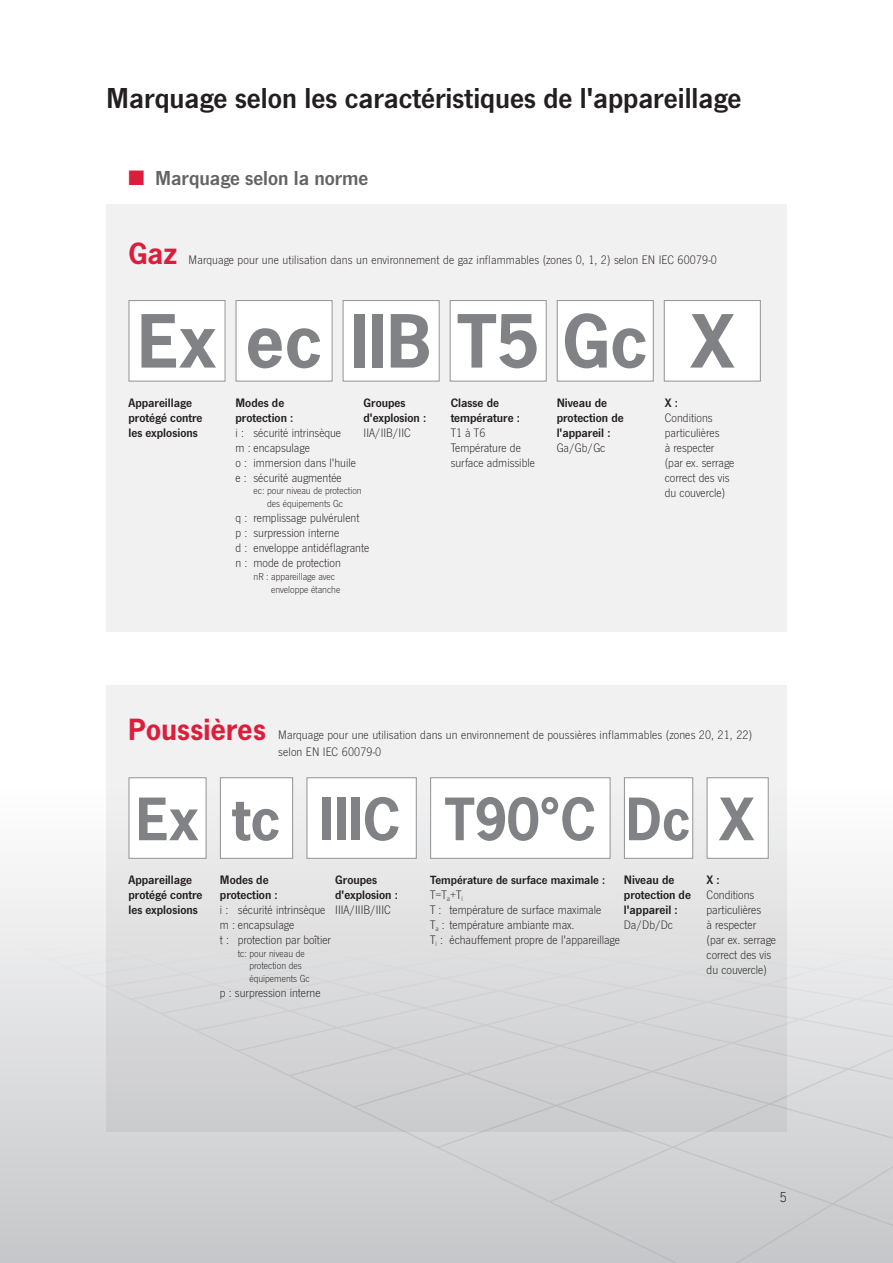
<style>
.page{position:relative;width:893px;height:1263px;background:#fff}
.page>*{position:absolute;margin:0;border:0;box-sizing:border-box;transform-origin:0 0}
.t1{font:700 68.7px "News Gothic Std";color:#808285}
.t2{font:700 54.75px "News Gothic Std";color:#808285}
.t3{font:30px "News Got Dem";color:#231f20}
.t4{font:21px "News Got Dem";color:#636366}
.t5{font:300 15px "News Got";color:#231f20}
.t6{font:300 12.75px/15px "News Got";color:#231f20}
.t7{font:12.75px/15px "News Got Dem";color:#231f20}
.t8{font:12.3px "News Got Dem";color:#231f20}
.t9{font:300 10.5px/12.8px "News Got";color:#231f20}
.s1{color:#da1f3d}
.s2{font-family:"News Gothic Std";font-weight:700;font-size:27.45px;color:#da1f3d}
</style>
<div class="page">
<div style="left:0;top:790px;width:893px;height:473px;background:#f5f5f5"></div>
<svg style="left:0;top:955px;width:29px;height:308px;background:#d7d7d9"></svg>
<svg style="left:29px;top:1004px;width:680px;height:259px;background:#cbccce"></svg>
<svg style="left:63px;top:1004px;width:646px;height:207px;background:#d1d1d3"></svg>
<svg style="left:96px;top:1004px;width:340px;height:143px;background:#d6d6d8"></svg>
<div style="left:19px;top:946px;width:87px;height:58px;background:#e8e8e9"></div>
<div style="left:436px;top:1132px;width:112px;height:17px;background:#d4d5d7"></div>
<div style="left:548px;top:1132px;width:161px;height:71px;background:#d1d2d4"></div>
<svg style="left:709px;top:946px;width:184px;height:317px;background:#d5d6d8"></svg>
<div style="left:106px;top:204px;width:681px;height:427px;background:#f2f1f1"></div>
<div style="left:106px;top:686px;width:681px;height:446px;background:linear-gradient(to bottom,#f8f8f7,#ccccce)"></div>
<div style="left:128px;top:777px;width:79px;height:82px;background:#fff;border:1px solid #939598"></div>
<div style="left:220px;top:777px;width:73px;height:82px;background:#fff;border:1px solid #939598"></div>
<div style="left:624px;top:777px;width:69px;height:82px;background:#fff;border:1px solid #939598"></div>
<div style="left:306px;top:777px;width:111px;height:82px;background:#fff;border:1px solid #939598"></div>
<div style="left:430px;top:777px;width:181px;height:82px;background:#fff;border:1px solid #939598"></div>
<div style="left:707px;top:777px;width:62px;height:82px;background:#fff;border:1px solid #939598"></div>
<div style="left:129px;top:301px;width:96px;height:80px;background:#fff"></div>
<div style="left:128px;top:300px;width:98px;height:82px;border:1px solid #939598"></div>
<div style="left:236px;top:301px;width:96px;height:80px;background:#fff"></div>
<div style="left:236px;top:300px;width:97px;height:82px;border:1px solid #939598"></div>
<div style="left:343px;top:301px;width:96px;height:80px;background:#fff"></div>
<div style="left:343px;top:300px;width:97px;height:82px;border:1px solid #939598"></div>
<div style="left:450px;top:301px;width:96px;height:80px;background:#fff"></div>
<div style="left:450px;top:300px;width:97px;height:82px;border:1px solid #939598"></div>
<div style="left:557px;top:301px;width:96px;height:80px;background:#fff"></div>
<div style="left:557px;top:300px;width:97px;height:82px;border:1px solid #939598"></div>
<div style="left:664px;top:301px;width:96px;height:80px;background:#fff"></div>
<div style="left:664px;top:300px;width:97px;height:82px;border:1px solid #939598"></div>
<h3 class="t3" style="left:106px;top:80px;width:637px">Marquage selon les caractéristiques de l'appareillage</h3>
<h3 class="t4" style="left:129px;top:166px;width:241px"><span class="s1">■</span> Marquage selon la norme</h3>
<p class="t6" style="left:128px;top:252px;width:590px"><span class="s2">Gaz</span> Marquage pour une utilisation dans un environnement de gaz inflammables (zones 0, 1, 2) selon EN IEC 60079-0</p>
<h1 class="t1" style="left:138px;top:296px;width:598px">Ex ec IIB T5 Gc X</h1>
<p class="t7" style="left:364px;top:395px;width:64px">Groupes d'explosion :</p>
<p class="t6" style="left:364px;top:425px;width:49px">IIA/IIB/IIC</p>
<p class="t7" style="left:128px;top:395px;width:76px">Appareillage protégé contre les explosions</p>
<p class="t7" style="left:236px;top:395px;width:59px">Modes de protection :</p>
<p class="t6" style="left:236px;top:425px;width:122px">i : sécurité intrinsèque<br>m : encapsulage<br>o : immersion dans l'huile e : sécurité augmentée</p>
<p class="t9" style="left:254px;top:485px;width:110px;text-align:center">ec: pour niveau de protection des équipements Gc</p>
<p class="t6" style="left:236px;top:511px;width:135px">q : remplissage pulvérulent<br>p : surpression interne<br>d : enveloppe antidéflagrante n : mode de protection</p>
<p class="t9" style="left:271px;top:570px;width:71px;text-indent:-18px">nR : appareillage avec enveloppe étanche</p>
<p class="t7" style="left:451px;top:395px;width:71px">Classe de température :</p>
<p class="t6" style="left:451px;top:425px;width:86px">T1 à T6<br>Température de surface admissible</p>
<p class="t7" style="left:557px;top:395px;width:69px">Niveau de protection de l'appareil :</p>
<p class="t6" style="left:557px;top:440px;width:50px">Ga/Gb/Gc</p>
<p class="t7" style="left:665px;top:395px;width:15px">X :</p>
<p class="t6" style="left:665px;top:410px;width:71px">Conditions particulières<br>à respecter (par ex. serrage correct des vis du couvercle)</p>
<p class="t6" style="left:278px;top:727px;width:475px;line-height:16.5px;text-indent:-150px"><span class="s2">Poussières</span> Marquage pour une utilisation dans un environnement de poussières inflammables (zones 20, 21, 22) selon EN IEC 60079-0</p>
<h2 class="t2" style="left:136px;top:783px;width:620px">Ex tc IIIC T90°C Dc X</h2>
<p class="t7" style="left:335px;top:872px;width:64px">Groupes d'explosion :</p>
<p class="t6" style="left:335px;top:902px;width:57px">IIIA/IIIB/IIIC</p>
<p class="t7" style="left:128px;top:872px;width:76px">Appareillage protégé contre les explosions</p>
<p class="t7" style="left:220px;top:872px;width:59px">Modes de protection :</p>
<p class="t6" style="left:220px;top:902px;width:113px">i : sécurité intrinsèque m : encapsulage<br>t : protection par boîtier</p>
<p class="t9" style="left:250px;top:947px;width:62px;text-indent:-12px">tc: pour niveau de protection des équipements Gc</p>
<p class="t6" style="left:220px;top:986px;width:102px">p : surpression interne</p>
<p class="t8" style="left:430px;top:872px;width:176px">Température de surface maximale :</p>
<p class="t6" style="left:430px;top:887px;width:191px">T=T<sub>a</sub>+T<sub>i<br></sub>T : température de surface maximale<br>T<sub>a</sub> : température ambiante max.<br>T<sub>i</sub> : échauffement propre de l'appareillage</p>
<p class="t7" style="left:624px;top:872px;width:69px">Niveau de protection de l'appareil :</p>
<p class="t6" style="left:624px;top:917px;width:51px">Da/Db/Dc</p>
<p class="t7" style="left:707px;top:872px;width:15px">X:</p>
<p class="t6" style="left:707px;top:887px;width:71px">Conditions particulières<br>à respecter (par ex. serrage correct des vis du couvercle)</p>
<p class="t5" style="left:780px;top:1189px;width:9px">5</p>
</div>
